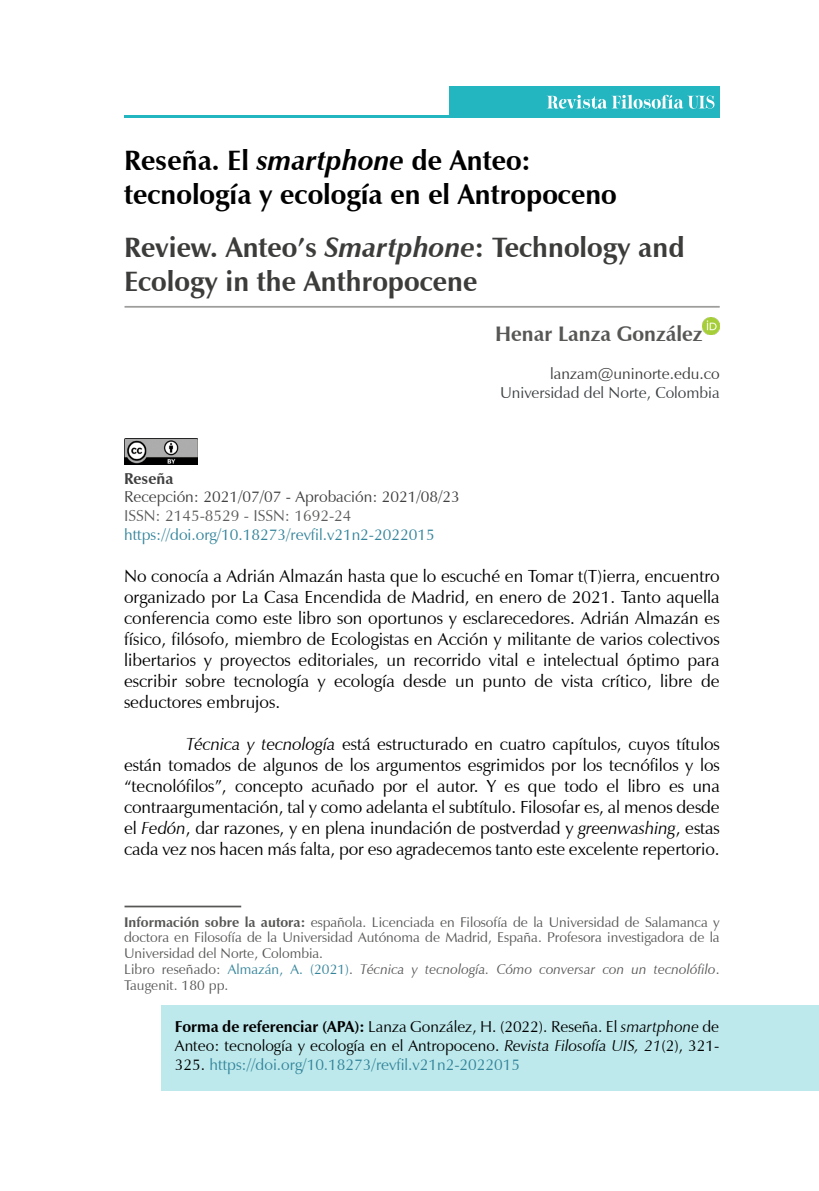
<style>
.page{position:relative;width:819px;height:1191px;background:#fff}
.page>*{position:absolute;margin:0;border:0;box-sizing:border-box;transform-origin:0 0}
.t1{font:700 28px/33.6px "Zapf Humanist 601 BT";color:#3c3c3b}
.t2{font:700 28px/33.6px "Zapf Humanist 601 BT";color:#000}
.t3{font:700 21px "Zapf Humanist 601 BT";color:#575756}
.t4{font:17.5px/21px "Zapf Humanist 601 BT";letter-spacing:-.005em;color:#000;text-align:justify}
.t5{font:15.75px/18.9px "Zapf Humanist 601 BT";color:#000;text-align:justify}
.t6{font:15.75px "Zapf Humanist 601 BT";color:#33849b}
.t7{font:15.75px "Zapf Humanist 601 BT";color:#404040}
.t8{font:15.75px "Zapf Humanist 601 BT";color:#3c4043}
.t9{font:15.75px "Zapf Humanist 601 BT";color:#5c5c5b}
.t10{font:15.75px "Zapf Humanist 601 BT";color:#3c3c3b}
.t11{font:700 15.75px "Zapf Humanist 601 BT";color:#404040}
.t12{font:14px/15.8px "Zapf Humanist 601 BT";color:#575756}
.s1{font-style:italic}
.s2{font-weight:700}
.s3{color:#33849b}
</style>
<div class="page">
<img style="left:702px;top:317px;width:17px;height:17px">
<img style="left:124px;top:439px;width:73px;height:25px">
<div style="left:449px;top:86px;width:270px;height:32px;background:#23b6c1"></div>
<svg style="left:546px;top:95px;width:168px;height:14px"></svg>
<hr style="left:124px;top:115px;width:325px;height:3px;background:#23b6c1">
<hr style="left:124px;top:905px;width:117px;height:2px;background:#575756">
<hr style="left:124px;top:306px;width:595px;height:2px;background:#9d9d9c">
<div style="left:161px;top:1005px;width:657px;height:85px;background:#bde9ec"></div>
<h1 class="t2" style="left:124px;top:144px;width:494px">Reseña. El <span class="s1">smartphone</span> de Anteo: tecnología y ecología en el Antropoceno</h1>
<h1 class="t1" style="left:124px;top:231px;width:562px">Review. Anteo’s <span class="s1">Smartphone</span>: Technology and<br>Ecology in the Anthropocene</h1>
<p class="t3" style="left:495px;top:321px;width:209px">Henar Lanza González</p>
<p class="t10" style="left:550px;top:364px;width:171px">lanzam@uninorte.edu.co</p>
<p class="t8" style="left:500px;top:383px;width:221px">Universidad del Norte, Colombia</p>
<p class="t11" style="left:124px;top:468px;width:51px">Reseña</p>
<p class="t7" style="left:124px;top:487px;width:337px">Recepción: 2021/07/07 - Aprobación: 2021/08/23</p>
<p class="t9" style="left:124px;top:506px;width:229px">ISSN: 2145-8529 - ISSN: 1692-24</p>
<p class="t6" style="left:124px;top:525px;width:312px">https://doi.org/10.18273/revfil.v21n2-2022015</p>
<p class="t4" style="left:124px;top:566px;width:597px">No conocía a Adrián Almazán hasta que lo escuché en Tomar t(T)ierra, encuentro organizado por La Casa Encendida de Madrid, en enero de 2021. Tanto aquella conferencia como este libro son oportunos y esclarecedores. Adrián Almazán es físico, filósofo, miembro de Ecologistas en Acción y militante de varios colectivos libertarios y proyectos editoriales, un recorrido vital e intelectual óptimo para escribir sobre tecnología y ecología desde un punto de vista crítico, libre de seductores embrujos.</p>
<p class="t4" style="left:124px;top:734px;width:597px;text-indent:62px"><span class="s1">Técnica y tecnología</span> está estructurado en cuatro capítulos, cuyos títulos están tomados de algunos de los argumentos esgrimidos por los tecnófilos y los “tecnolófilos”, concepto acuñado por el autor. Y es que todo el libro es una contraargumentación, tal y como adelanta el subtítulo. Filosofar es, al menos desde el <span class="s1">Fedón</span>, dar razones, y en plena inundación de postverdad y <span class="s1">greenwashing</span>, estas cada vez nos hacen más falta, por eso agradecemos tanto este excelente repertorio.</p>
<p class="t12" style="left:124px;top:914px;width:597px"><span class="s2">Información sobre la autora:</span> española. Licenciada en Filosofía de la Universidad de Salamanca y doctora en Filosofía de la Universidad Autónoma de Madrid, España. Profesora investigadora de la Universidad del Norte, Colombia.<br>Libro reseñado: <span class="s3">Almazán, A. (2021)</span>. <span class="s1">Técnica y tecnología. Cómo conversar con un tecnolófilo</span>.<br>Taugenit. 180 pp.</p>
<p class="t5" style="left:175px;top:1017px;width:546px"><span class="s2">Forma de referenciar (APA):</span> Lanza González, H. (2022). Reseña. El <span class="s1">smartphone</span> de Anteo: tecnología y ecología en el Antropoceno. <span class="s1">Revista Filosofía UIS, 21</span>(2), 321- 325. <span class="s3">https://doi.org/10.18273/revfil.v21n2-2022015</span></p>
</div>
